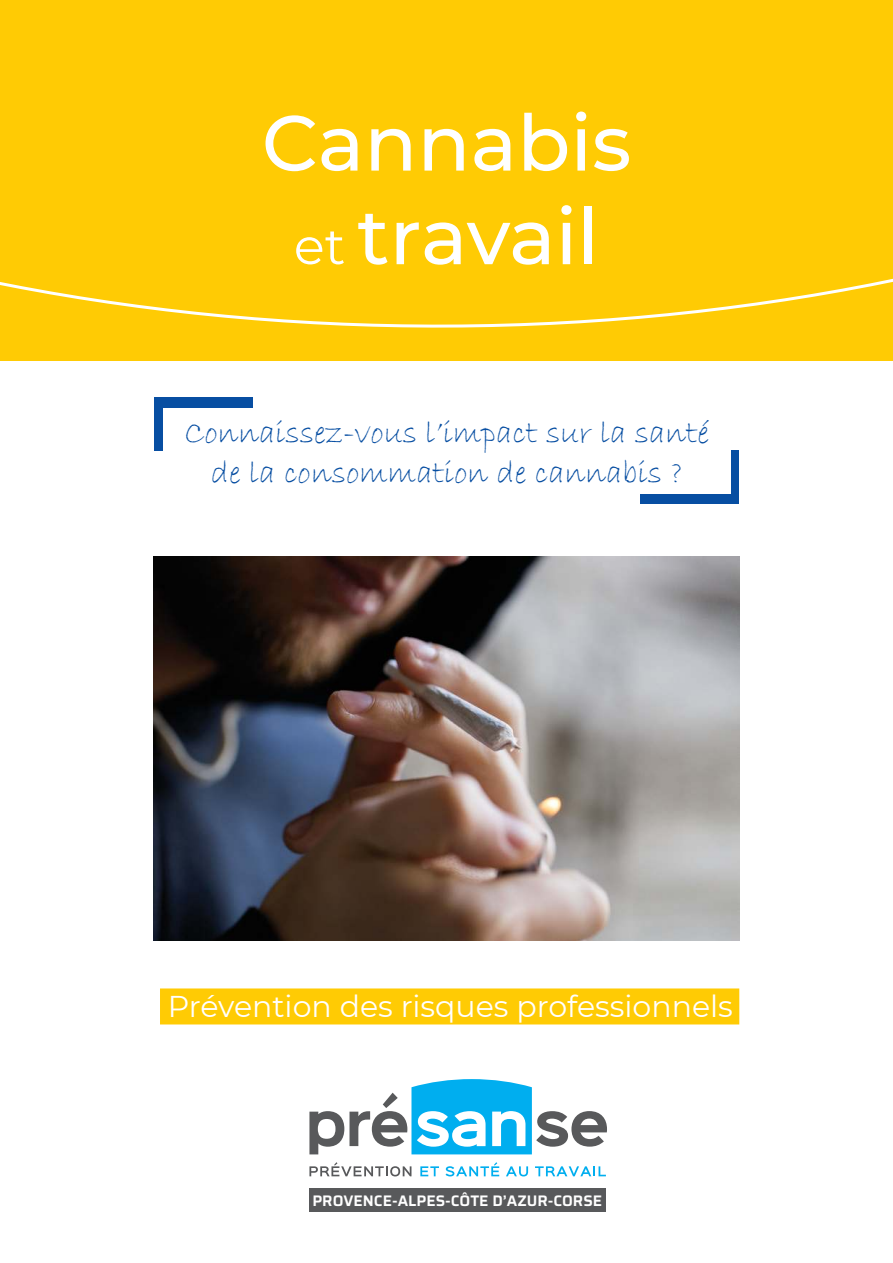
<style>
.page{position:relative;width:893px;height:1263px;background:#fff}
.page>*{position:absolute;margin:0;border:0;box-sizing:border-box;transform-origin:0 0}
.t1{font:500 78px/93.6px "Montserrat";color:#fff;text-align:center}
.t2{font:33px/39.6px "Bradley Hand ITC";color:#074ea2;text-align:center}
.t3{font:30px "Montserrat";color:#fff}
.t4{font:600 15.3px "Saira";color:#fff}
.s1{font-weight:400;font-size:51px}
</style>
<div class="page">
<div style="left:640px;top:451px;width:99px;height:53px;background:#074ea2"></div>
<div style="left:154px;top:398px;width:99px;height:53px;background:#074ea2"></div>
<div style="left:0;top:0;width:893px;height:360px;background:#ffcb04"></div>
<svg style="left:309px;top:1162px;width:102px;height:14px"></svg>
<svg style="left:420px;top:1166px;width:19px;height:10px"></svg>
<svg style="left:445px;top:1162px;width:54px;height:14px"></svg>
<svg style="left:506px;top:1166px;width:22px;height:10px"></svg>
<svg style="left:535px;top:1166px;width:71px;height:10px"></svg>
<svg style="left:309px;top:1079px;width:298px;height:75px"></svg>
<div style="left:309px;top:1188px;width:297px;height:24px;background:#58595b"></div>
<div style="left:160px;top:988px;width:579px;height:36px;background:#ffcb04"></div>
<svg style="left:0;top:278px;width:893px;height:50px"></svg>
<div style="left:163px;top:408px;width:567px;height:85px;background:#fff"></div>
<img style="left:154px;top:557px;width:585px;height:384px">
<h1 class="t1" style="left:262px;top:102px;width:371px">Cannabis <span class="s1">et</span> travail</h1>
<p class="t2" style="left:184px;top:416px;width:526px">Connaissez-vous l’impact sur la santé de la consommation de cannabis ?</p>
<p class="t3" style="left:168px;top:990px;width:567px">Prévention des risques professionnels</p>
<p class="t4" style="left:312px;top:1191px;width:291px">PROVENCE-ALPES-CÔTE D’AZUR-CORSE</p>
</div>
